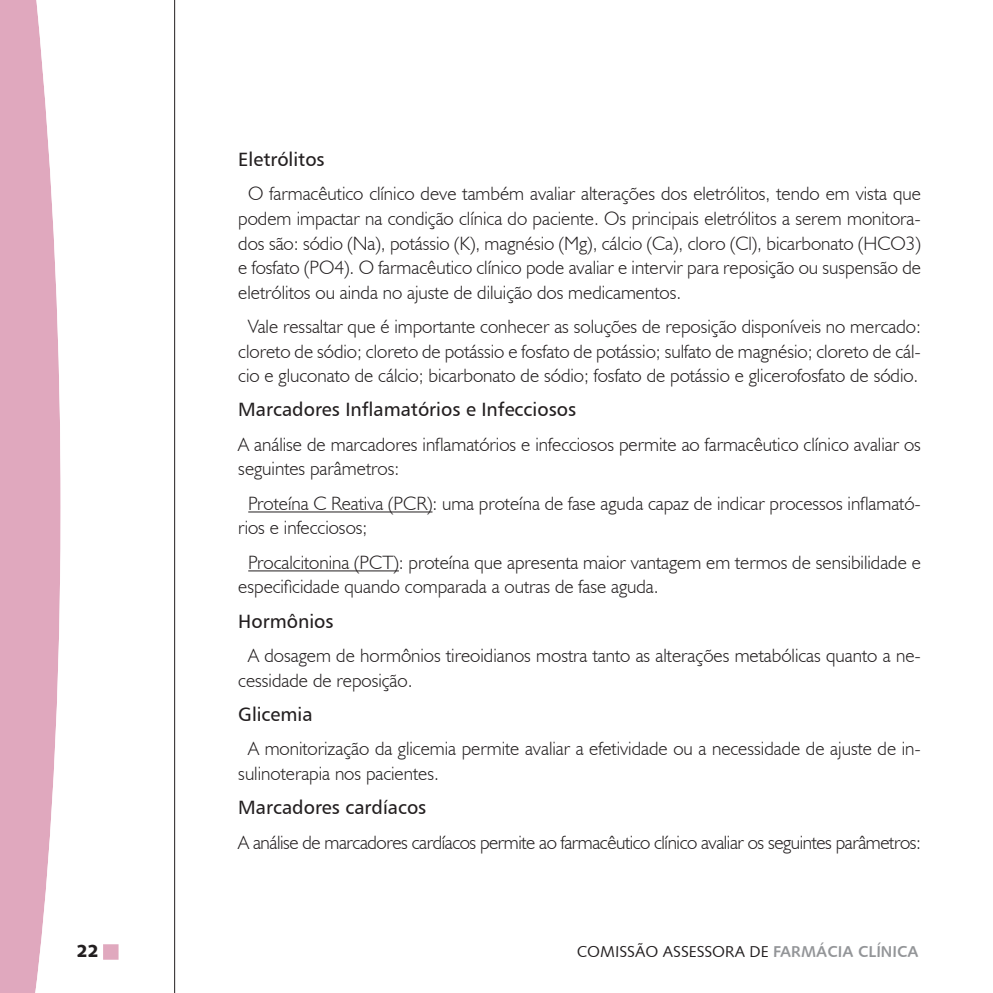
<style>
.page{position:relative;width:993px;height:993px;background:#fff}
.page>*{position:absolute;margin:0;border:0;box-sizing:border-box;transform-origin:0 0}
.t1{font:300 19.25px/24.5px "Humanist 521 BT";color:#231f20}
.t2{font:300 19.25px "Humanist 521 BT";letter-spacing:-.02em;color:#231f20}
.t3{font:19.25px "Humanist 777 BT Roman B";color:#231f20}
.t4{font:17.5px "Humanist 531 BT Black A";color:#231f20}
.t5{font:15.75px "Humanist 531 BT Roman A";color:#231f20}
.s1{font-family:"Humanist 531 BT Bold A";color:#939598}
</style>
<div class="page">
<hr style="left:174px;top:0;width:1px;height:992px;background:#231f20">
<div style="left:0;top:0;width:35px;height:992px;background:#e0a8be"></div>
<svg style="left:35px;top:0;width:26px;height:992px"></svg>
<svg style="left:103px;top:944px;width:16px;height:16px"></svg>
<hr style="left:248px;top:511px;width:184px;height:1px;background:#231f20">
<hr style="left:248px;top:570px;width:151px;height:1px;background:#231f20">
<p class="t3" style="left:238px;top:147px;width:88px">Eletrólitos</p>
<p class="t1" style="left:238px;top:181px;width:684px;text-align:justify;text-indent:10px">O farmacêutico clínico deve também avaliar alterações dos eletrólitos, tendo em vista que podem impactar na condição clínica do paciente. Os principais eletrólitos a serem monitora&shy;dos são: sódio (Na), potássio (K), magnésio (Mg), cálcio (Ca), cloro (Cl), bicarbonato (HCO3) e fosfato (PO4). O farmacêutico clínico pode avaliar e intervir para reposição ou suspensão de eletrólitos ou ainda no ajuste de diluição dos medicamentos.</p>
<p class="t1" style="left:238px;top:314px;width:684px;text-align:center">Vale ressaltar que é importante conhecer as soluções de reposição disponíveis no mercado: cloreto de sódio; cloreto de potássio e fosfato de potássio; sulfato de magnésio; cloreto de cál&shy;cio e gluconato de cálcio; bicarbonato de sódio; fosfato de potássio e glicerofosfato de sódio.</p>
<p class="t3" style="left:238px;top:397px;width:339px">Marcadores Inflamatórios e Infecciosos</p>
<p class="t1" style="left:238px;top:431px;width:684px">A análise de marcadores inflamatórios e infecciosos permite ao farmacêutico clínico avaliar os seguintes parâmetros:</p>
<p class="t1" style="left:238px;top:490px;width:684px;text-indent:10px">Proteína C Reativa (PCR): uma proteína de fase aguda capaz de indicar processos inflamató&shy;rios e infecciosos;</p>
<p class="t1" style="left:238px;top:549px;width:684px;text-indent:10px">Procalcitonina (PCT): proteína que apresenta maior vantagem em termos de sensibilidade e especificidade quando comparada a outras de fase aguda.</p>
<p class="t3" style="left:238px;top:608px;width:97px">Hormônios</p>
<p class="t1" style="left:238px;top:642px;width:684px;text-indent:10px">A dosagem de hormônios tireoidianos mostra tanto as alterações metabólicas quanto a ne&shy;cessidade de reposição.</p>
<p class="t3" style="left:238px;top:702px;width:76px">Glicemia</p>
<p class="t1" style="left:238px;top:736px;width:684px;text-indent:10px">A monitorização da glicemia permite avaliar a efetividade ou a necessidade de ajuste de in&shy;sulinoterapia nos pacientes.</p>
<p class="t3" style="left:238px;top:795px;width:189px">Marcadores cardíacos</p>
<p class="t2" style="left:238px;top:830px;width:684px">A análise de marcadores cardíacos permite ao farmacêutico clínico avaliar os seguintes parâmetros:</p>
<p class="t4" style="left:77px;top:939px;width:23px">22</p>
<p class="t5" style="left:576px;top:940px;width:343px">COMISSÃO ASSESSORA DE <span class="s1">FARMÁCIA CLÍNICA</span></p>
</div>
